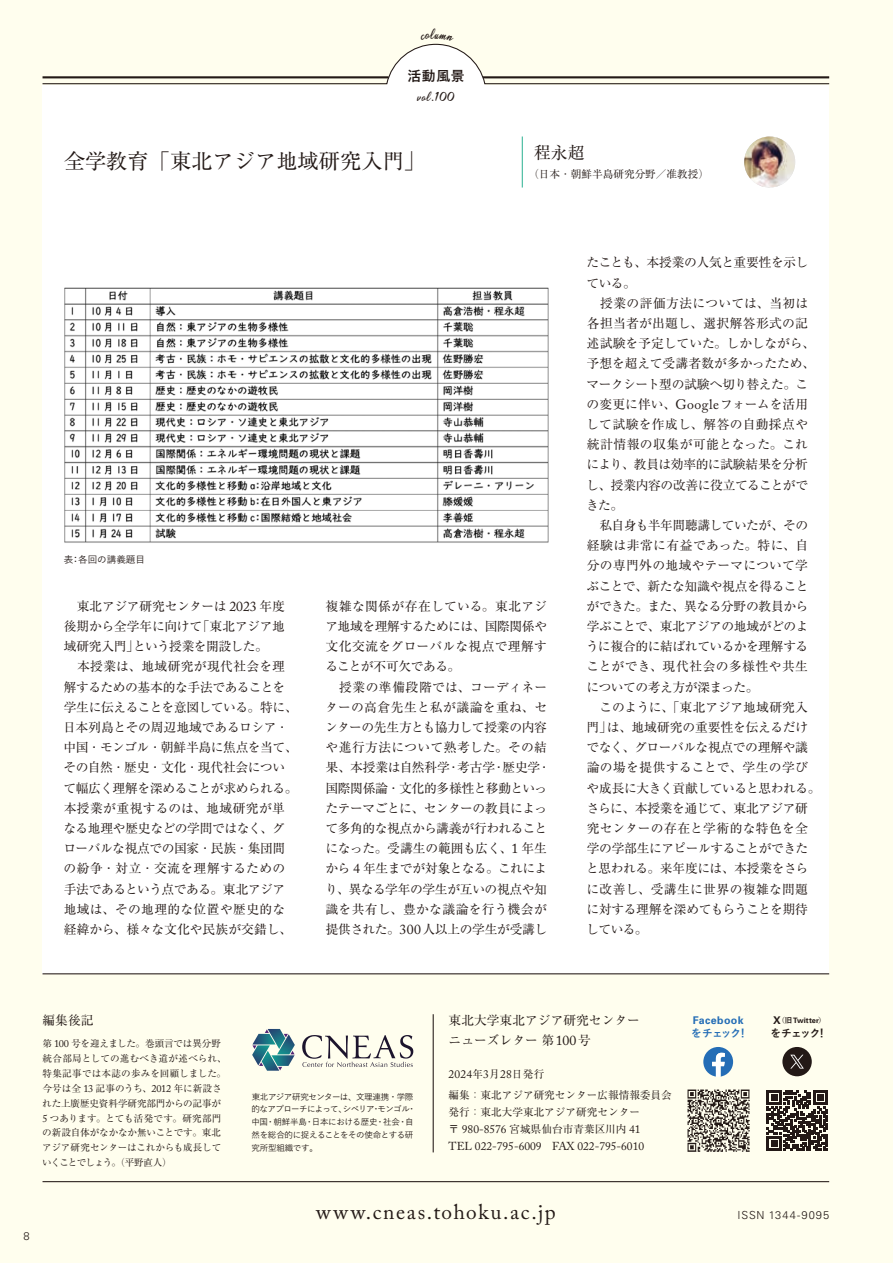
<style>
.page{position:relative;width:893px;height:1263px;background:#fffeee}
.page>*{position:absolute;margin:0;border:0;box-sizing:border-box;transform-origin:0 0}
.t1{font:21.3px "Adobe Caslon Pro";letter-spacing:.075em;color:#231916}
.t2{font:21.3px "Ryumin Pr 6 N";color:#231916}
.t3{font:16.95px "Ryumin Pr 6 N";color:#231916}
.t4{font:700 13.8px "Yu Go";color:#231916}
.t5{font:12.75px/20.2px "Ryumin Pr 6 N";letter-spacing:-.015em;color:#231916}
.t6{font:12.75px "Endolitta";letter-spacing:.05em;color:#231916}
.t7{font:11.55px "Adobe Caslon Pro";color:#231916}
.t8{font:300 11.1px "Univers";letter-spacing:.09em;color:#231916}
.t9{font:10.65px/17px "Ryumin Pr 6 N";color:#231916}
.t10{font:700 10.65px "Univers";letter-spacing:.035em;color:#246db6}
.t11{font:700 10.65px "Yu Go";letter-spacing:-.085em;color:#246db6}
.t12{font:700 10.65px "Yu Go";letter-spacing:-.085em;color:#231916}
.t13{font:9.6px/14.9px "Ryumin Pr 6 N";letter-spacing:-.01em;color:#231916}
.t14{font:500 9.6px "Yu Go";color:#231916}
.t15{font:500 8.55px/12.8px "Yu Go";letter-spacing:-.05em;color:#231916}
.t16{font:700 7.5px "Univers";color:#231916}
.s1{font-weight:300}
.s2{font-family:"Adobe Caslon Pro";font-size:13.8px}
.s3{font-family:"Adobe Caslon Pro";font-size:10.35px}
.s4{font-family:"Ryumin Pr 6 N";font-size:10.65px}
.s5{font-family:"Adobe Caslon Pro";font-size:11.55px}
.s6{font-size:10.65px}
.s7{font-family:"Koz Min Pr 6 N";font-weight:400}
.s8{font-family:"Yu Go"}
</style>
<div class="page">
<hr style="left:433px;top:1014px;width:1px;height:138px;background:#231916">
<svg style="left:302px;top:1035px;width:111px;height:32px"></svg>
<svg style="left:252px;top:1029px;width:43px;height:42px"></svg>
<div style="left:43px;top:85px;width:786px;height:889px;background:#fff"></div>
<hr style="left:43px;top:973px;width:786px;height:1px;background:#231916">
<hr style="left:43px;top:1181px;width:786px;height:1px;background:#231916">
<img style="left:687px;top:1089px;width:63px;height:63px">
<svg style="left:703px;top:1047px;width:30px;height:30px"></svg>
<hr style="left:522px;top:136px;width:1px;height:52px;background:#36b597">
<img style="left:744px;top:136px;width:51px;height:52px;border-radius:26px">
<svg style="left:767px;top:1090px;width:61px;height:61px"></svg>
<div style="left:782px;top:1047px;width:30px;height:29px;background:#231916;border-radius:50%"></div>
<svg style="left:790px;top:1055px;width:14px;height:13px"></svg>
<img style="left:64px;top:287px;width:485px;height:256px">
<svg style="left:42px;top:43px;width:788px;height:42px"></svg>
<p class="t4" style="left:407px;top:68px;width:59px">活動風景</p>
<p class="t6" style="left:417px;top:91px;width:39px">vol.100</p>
<h1 class="t2" style="left:64px;top:144px;width:363px">全学教育<span class="s1">「</span>東北アジア地域研究入門<span class="s1">」</span></h1>
<h2 class="t3" style="left:534px;top:140px;width:53px">程永超</h2>
<p class="t9" style="left:528px;top:165px;width:182px"><span class="s1">（</span>日本<span class="s1">・</span>朝鮮半島研究分野<span class="s1">／</span>准教授<span class="s1">）</span></p>
<p class="t14" style="left:64px;top:551px;width:83px">表：各回の講義題目</p>
<p class="t5" style="left:63px;top:595px;width:236px">　東北アジア研究センターは <span class="s2">2023</span> 年度後期から全学年に向けて<span class="s1">「</span>東北アジア地域研究入門<span class="s1">」</span>という授業を開設した<span class="s1">。<br></span>　本授業は<span class="s1">、</span>地域研究が現代社会を理解するための基本的な手法であることを学生に伝えることを意図している<span class="s1">。</span>特に<span class="s1">、</span>日本列島とその周辺地域であるロシア<span class="s1">・</span>中国<span class="s1">・</span>モンゴル<span class="s1">・</span>朝鮮半島に焦点を当て<span class="s1">、</span>その自然<span class="s1">・</span>歴史<span class="s1">・</span>文化<span class="s1">・</span>現代社会について幅広く理解を深めることが求められる<span class="s1">。</span>本授業が重視するのは<span class="s1">、</span>地域研究が単なる地理や歴史などの学問ではなく<span class="s1">、</span>グローバルな視点での国家<span class="s1">・</span>民族<span class="s1">・</span>集団間の紛争<span class="s1">・</span>対立<span class="s1">・</span>交流を理解するための手法であるという点である<span class="s1">。</span>東北アジア地域は<span class="s1">、</span>その地理的な位置や歴史的な経緯から<span class="s1">、</span>様々な文化や民族が交錯し<span class="s1">、</span></p>
<p class="t5" style="left:325px;top:595px;width:227px">複雑な関係が存在している<span class="s1">。</span>東北アジア地域を理解するためには<span class="s1">、</span>国際関係や文化交流をグローバルな視点で理解することが不可欠である<span class="s1">。<br></span>　授業の準備段階では<span class="s1">、</span>コーディネーターの高倉先生と私が議論を重ね<span class="s1">、</span>センターの先生方とも協力して授業の内容や進行方法について熟考した<span class="s1">。</span>その結果<span class="s1">、</span>本授業は自然科学<span class="s1">・</span>考古学<span class="s1">・</span>歴史学<span class="s1">・</span>国際関係論<span class="s1">・</span>文化的多様性と移動といったテーマごとに<span class="s1">、</span>センターの教員によって多角的な視点から講義が行われることになった<span class="s1">。</span>受講生の範囲も広く<span class="s1">、</span><span class="s2">1</span> 年生から <span class="s2">4</span> 年生までが対象となる<span class="s1">。</span>これにより<span class="s1">、</span>異なる学年の学生が互いの視点や知識を共有し<span class="s1">、</span>豊かな議論を行う機会が提供された<span class="s1">。</span><span class="s2">300</span>人以上の学生が受講し</p>
<p class="t5" style="left:586px;top:252px;width:236px">たことも<span class="s1">、</span>本授業の人気と重要性を示している<span class="s1">。<br></span>　授業の評価方法については<span class="s1">、</span>当初は各担当者が出題し<span class="s1">、</span>選択解答形式の記述試験を予定していた<span class="s1">。</span>しかしながら<span class="s1">、</span>予想を超えて受講者数が多かったため<span class="s1">、</span>マークシート型の試験へ切り替えた<span class="s1">。</span>この変更に伴い<span class="s1">、</span><span class="s2">Google</span>フォームを活用して試験を作成し<span class="s1">、</span>解答の自動採点や統計情報の収集が可能となった<span class="s1">。</span>これにより<span class="s1">、</span>教員は効率的に試験結果を分析し<span class="s1">、</span>授業内容の改善に役立てることができた<span class="s1">。<br></span>　私自身も半年間聴講していたが<span class="s1">、</span>その経験は非常に有益であった<span class="s1">。</span>特に<span class="s1">、</span>自分の専門外の地域やテーマについて学ぶことで<span class="s1">、</span>新たな知識や視点を得ることができた<span class="s1">。</span>また<span class="s1">、</span>異なる分野の教員から学ぶことで<span class="s1">、</span>東北アジアの地域がどのように複合的に結ばれているかを理解することができ<span class="s1">、</span>現代社会の多様性や共生についての考え方が深まった<span class="s1">。<br></span>　このように<span class="s1">、「</span>東北アジア地域研究入門<span class="s1">」</span>は<span class="s1">、</span>地域研究の重要性を伝えるだけでなく<span class="s1">、</span>グローバルな視点での理解や議論の場を提供することで<span class="s1">、</span>学生の学びや成長に大きく貢献していると思われる<span class="s1">。</span>さらに<span class="s1">、</span>本授業を通じて<span class="s1">、</span>東北アジア研究センターの存在と学術的な特色を全学の学部生にアピールすることができたと思われる<span class="s1">。</span>来年度には<span class="s1">、</span>本授業をさらに改善し<span class="s1">、</span>受講生に世界の複雑な問題に対する理解を深めてもらうことを期待している<span class="s1">。</span></p>
<p class="t5" style="left:43px;top:1010px;width:53px">編集後記</p>
<p class="t13" style="left:42px;top:1035px;width:186px">第 <span class="s3">100</span> 号を迎えました<span class="s1">。</span>巻頭言では異分野統合部局としての進むべき道が述べられ<span class="s1">、</span>特集記事では本誌の歩みを回顧しました<span class="s1">。</span>今号は全 <span class="s3">13</span> 記事のうち<span class="s1">、</span><span class="s3">2012</span> 年に新設された上廣歴史資料学研究部門からの記事が<br><span class="s3">5</span> つあります<span class="s1">。</span>とても活発です<span class="s1">。</span>研究部門の新設自体がなかなか無いことです<span class="s1">。</span>東北アジア研究センターはこれからも成長していくことでしょう<span class="s1">。（</span>平野直人<span class="s1">）</span></p>
<p class="t8" style="left:24px;top:1229px;width:8px">8</p>
<p class="t15" style="left:251px;top:1089px;width:166px">東北アジア研究センターは、文理連携・学際的なアプローチによって、シベリア・モンゴル・中国・朝鮮半島・日本における歴史・社会・自然を総合的に捉えることをその使命とする研究所型組織です。</p>
<p class="t5" style="left:449px;top:1010px;width:193px;line-height:19.2px">東北大学東北アジア研究センターニューズレター第<span class="s2">100</span>号</p>
<p class="t7" style="left:449px;top:1067px;width:97px">2024<span class="s4">年</span>3<span class="s4">月</span>28<span class="s4">日発行</span></p>
<p class="t9" style="left:449px;top:1086px;width:225px">編集<span class="s1">：</span>東北アジア研究センター広報情報委員会発行<span class="s1">：</span>東北大学東北アジア研究センター<br>〒 <span class="s5">980-8576</span> 宮城県仙台市青葉区川内 <span class="s5">41</span></p>
<p class="t7" style="left:449px;top:1139px;width:197px">TEL 022-795-6009 FAX 022-795-6010</p>
<p class="t10" style="left:693px;top:1013px;width:53px">Facebook</p>
<p class="t11" style="left:691px;top:1027px;width:58px">をチェック！</p>
<p class="t16" style="left:773px;top:1015px;width:54px"><span class="s6">X</span><span class="s7">（</span><span class="s8">旧</span>Twitter<span class="s7">）</span></p>
<p class="t12" style="left:770px;top:1027px;width:58px">をチェック！</p>
<h1 class="t1" style="left:316px;top:1199px;width:241px">www.cneas.tohoku.ac.jp</h1>
<p class="t8" style="left:738px;top:1208px;width:93px">ISSN 1344-9095</p>
</div>
